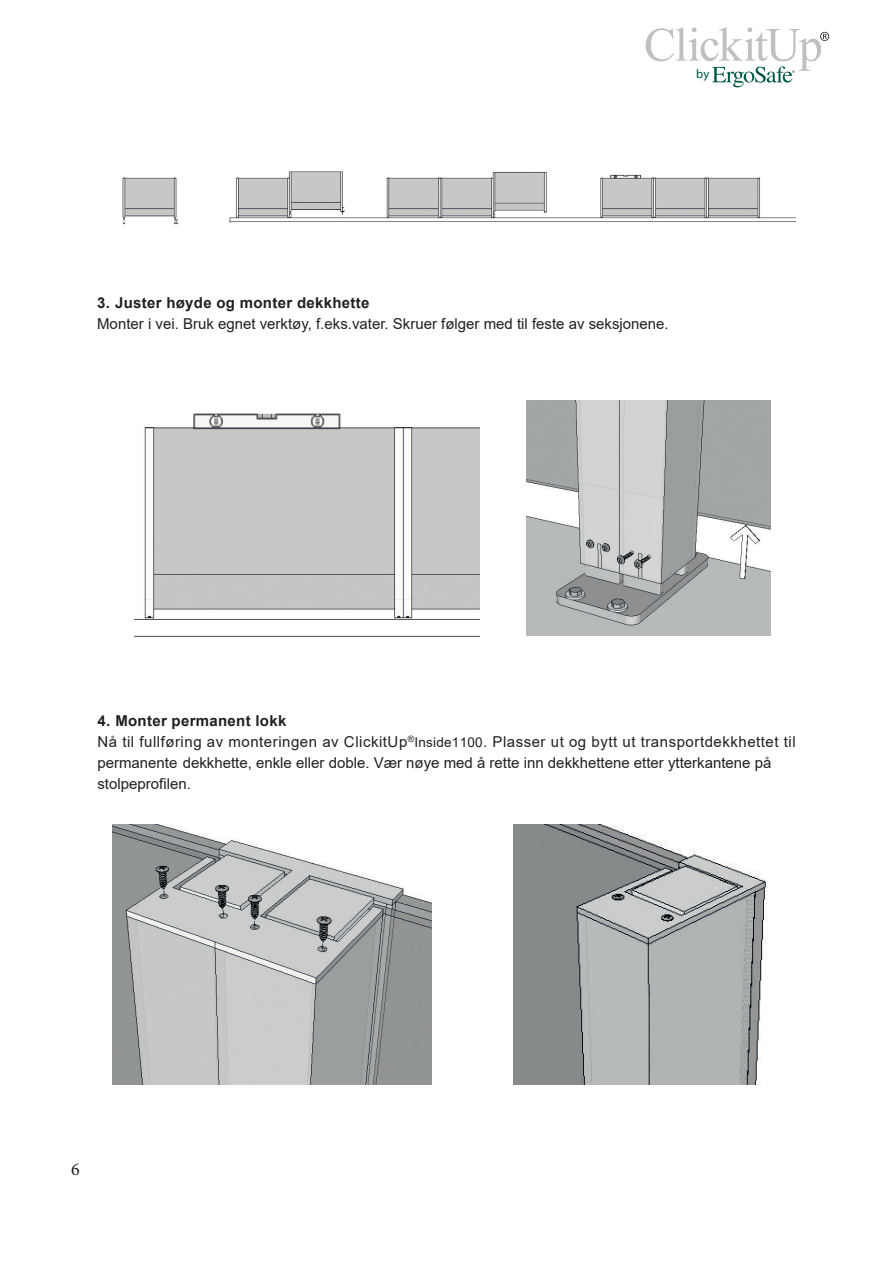
<style>
.page{position:relative;width:893px;height:1263px;background:#fff}
.page>*{position:absolute;margin:0;border:0;box-sizing:border-box;transform-origin:0 0}
.t1{font:18px "Minion Pro";color:#231f20}
.t2{font:15px/21px "Arial";color:#231f20}
.t3{font:700 15px "Arial";letter-spacing:.02em;color:#231f20}
.t4{font:12.6px "Myriad Pro";color:#005842}
.s1{font-weight:700}
.s2{font-size:13.5px}
</style>
<div class="page">
<svg style="left:645px;top:27px;width:184px;height:60px"></svg>
<img style="left:122px;top:171px;width:673px;height:54px">
<img style="left:134px;top:413px;width:346px;height:224px">
<img style="left:113px;top:825px;width:319px;height:259px">
<img style="left:527px;top:400px;width:243px;height:235px">
<img style="left:513px;top:825px;width:255px;height:259px">
<p class="t4" style="left:696px;top:66px;width:14px">by</p>
<p class="t3" style="left:97px;top:292px;width:274px">3. Juster høyde og monter dekkhette</p>
<p class="t2" style="left:97px;top:313px;width:573px">Monter i vei. Bruk egnet verktøy, f.eks.vater. Skruer følger med til feste av seksjonene.</p>
<p class="t2" style="left:97px;top:710px;width:700px"><span class="s1">4. Monter permanent lokk<br></span>Nå til fullføring av monteringen av ClickitUp<sup>®</sup><span class="s2">Inside1100</span>. Plasser ut og bytt ut transportdekkhettet til permanente dekkhette, enkle eller doble. Vær nøye med å rette inn dekkhettene etter ytterkantene på stolpeprofilen.</p>
<p class="t1" style="left:71px;top:1157px;width:10px">6</p>
</div>
